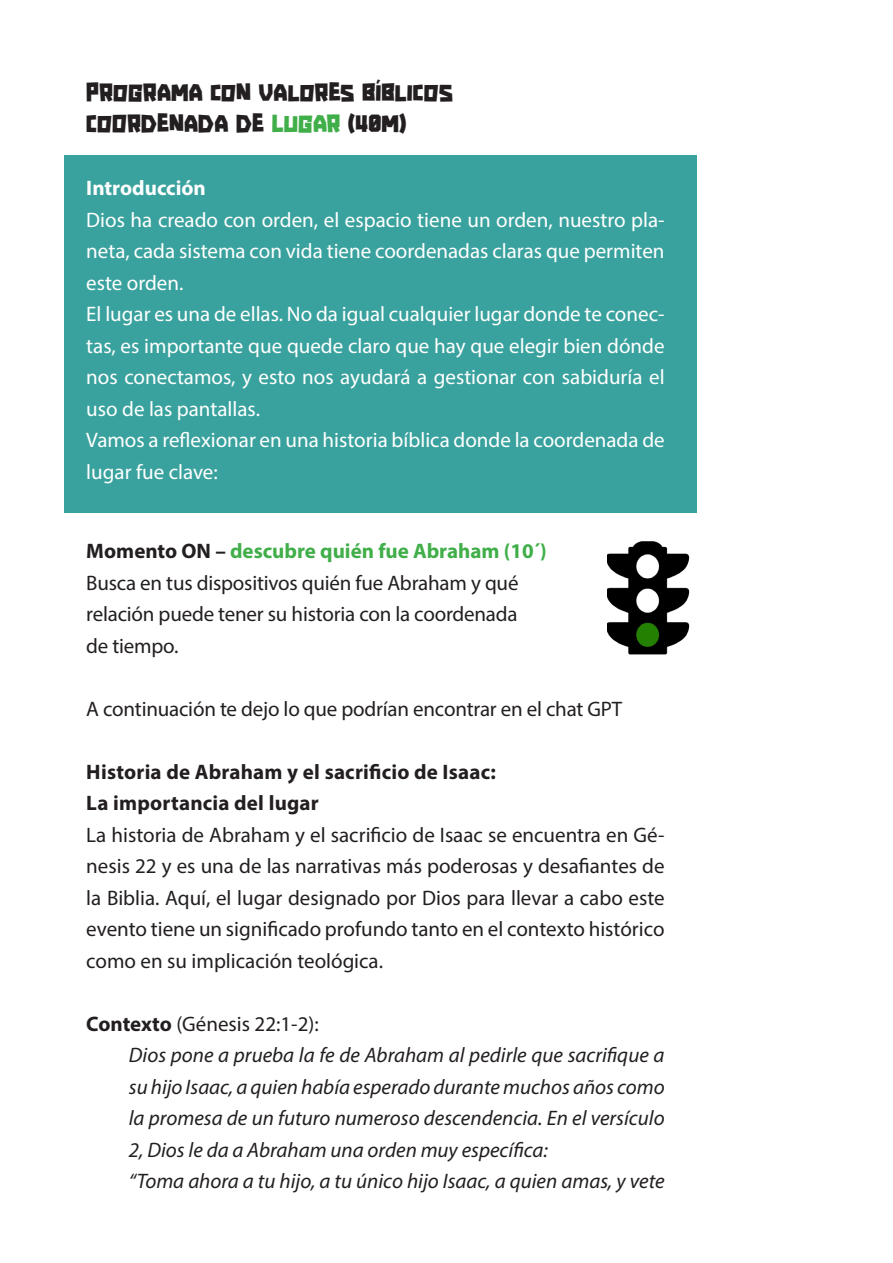
<style>
.page{position:relative;width:893px;height:1263px;background:#fff}
.page>*{position:absolute;margin:0;border:0;box-sizing:border-box;transform-origin:0 0}
.t1{font:24px "HOTGRILL";color:#231f20}
.t2{font:21px/31.5px "Myriad Pro";letter-spacing:-.01em;color:#231f20;text-align:justify}
.t3{font:21px/31.5px "Myriad Pro";color:#fff;text-align:justify}
.t4{font:italic 21px/31.5px "Myriad Pro";color:#231f20;text-align:justify}
.t5{font:700 21px "Myriad Pro";letter-spacing:.01em;color:#231f20}
.t6{font:700 21px "Myriad Pro";color:#40ae49}
.t7{font:700 21px "Myriad Pro";color:#fff}
.s1{color:#40ae49}
.s2{color:#231f20}
.s3{font-weight:700}
</style>
<div class="page">
<div style="left:64px;top:155px;width:632px;height:357px;background:#3aa29e"></div>
<img style="left:608px;top:541px;width:82px;height:114px">
<p class="t1" style="left:86px;top:77px;width:368px">Programa con valores bíblicos</p>
<p class="t1" style="left:86px;top:108px;width:322px">Coordenada de <span class="s1">Lugar</span> (40m)</p>
<p class="t7" style="left:86px;top:175px;width:121px">Introducción</p>
<p class="t3" style="left:86px;top:204px;width:580px">Dios ha creado con orden, el espacio tiene un orden, nuestro pla&shy;neta, cada sistema con vida tiene coordenadas claras que permiten este orden.</p>
<p class="t3" style="left:86px;top:298px;width:580px">El lugar es una de ellas. No da igual cualquier lugar donde te conec&shy;tas, es importante que quede claro que hay que elegir bien dónde nos conectamos, y esto nos ayudará a gestionar con sabiduría el uso de las pantallas.</p>
<p class="t3" style="left:86px;top:424px;width:580px">Vamos a reflexionar en una historia bíblica donde la coordenada de lugar fue clave:</p>
<p class="t6" style="left:86px;top:538px;width:462px"><span class="s2">Momento ON –</span> descubre quién fue Abraham (10´)</p>
<p class="t2" style="left:86px;top:567px;width:434px">Busca en tus dispositivos quién fue Abraham y qué</p>
<p class="t2" style="left:86px;top:598px;width:433px">relación puede tener su historia con la coordenada</p>
<p class="t2" style="left:86px;top:630px;width:94px">de tiempo.</p>
<p class="t2" style="left:86px;top:693px;width:537px">A continuación te dejo lo que podrían encontrar en el chat GPT</p>
<p class="t5" style="left:86px;top:758px;width:411px">Historia de Abraham y el sacrificio de Isaac:</p>
<p class="t5" style="left:86px;top:790px;width:234px">La importancia del lugar</p>
<p class="t2" style="left:86px;top:819px;width:580px">La historia de Abraham y el sacrificio de Isaac se encuentra en Gé&shy;nesis 22 y es una de las narrativas más poderosas y desafiantes de la Biblia. Aquí, el lugar designado por Dios para llevar a cabo este evento tiene un significado profundo tanto en el contexto histórico como en su implicación teológica.</p>
<p class="t2" style="left:86px;top:1008px;width:234px"><span class="s3">Contexto</span> (Génesis 22:1-2):</p>
<p class="t4" style="left:129px;top:1039px;width:537px">Dios pone a prueba la fe de Abraham al pedirle que sacrifique a su hijo Isaac, a quien había esperado durante muchos años como la promesa de un futuro numeroso descendencia. En el versículo 2, Dios le da a Abraham una orden muy específica:</p>
<p class="t4" style="left:129px;top:1165px;width:537px">“Toma ahora a tu hijo, a tu único hijo Isaac, a quien amas, y vete</p>
</div>
